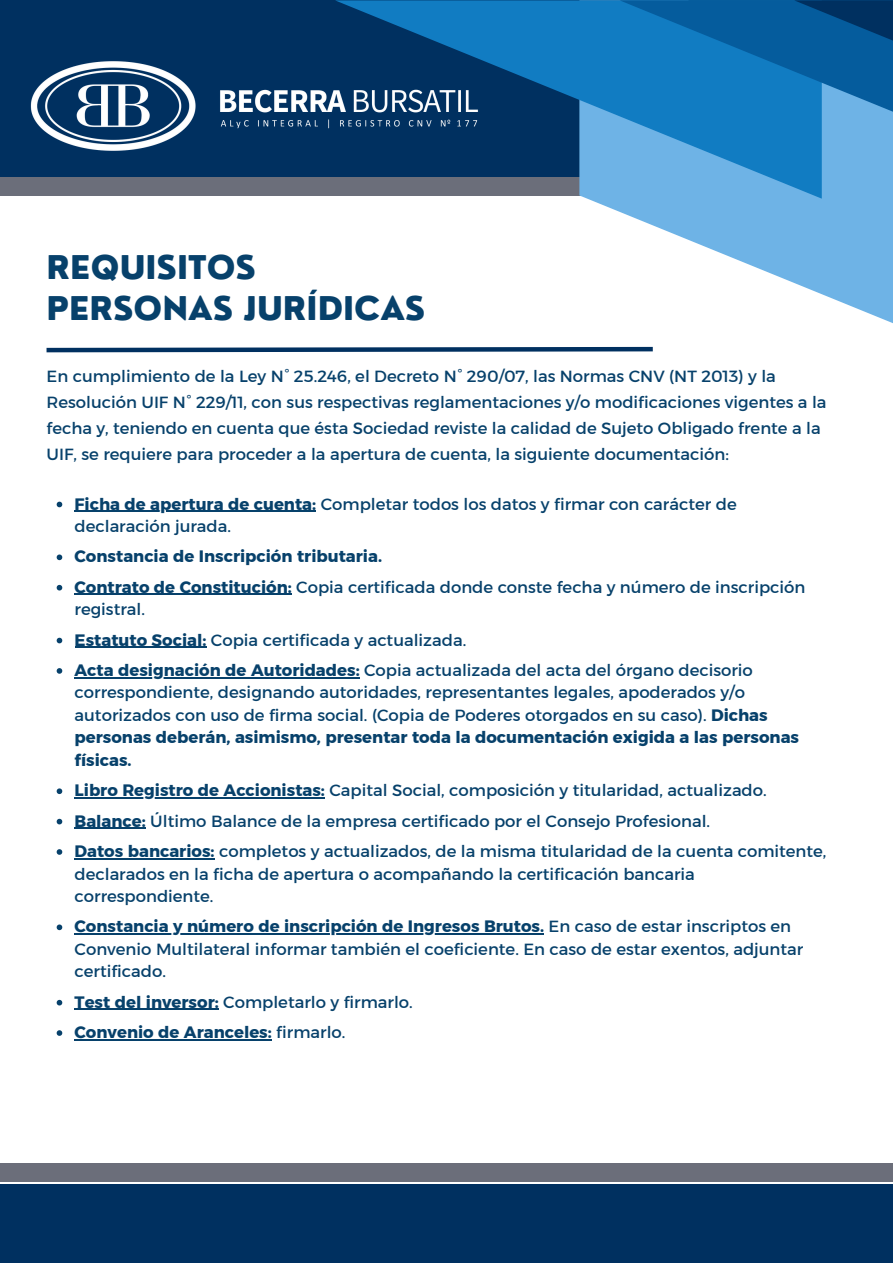
<style>
.page{position:relative;width:893px;height:1264px;background:#fff}
.page>*{position:absolute;margin:0;border:0;box-sizing:border-box;transform-origin:0 0}
.t1{font:800 31.8px "Nourd";color:#07416b}
.t2{font:16.5px/22.5px "Kief Montaser Regular";color:#07416b}
.t3{font:16.5px "Kief Montaser Bold";color:#07416b}
.s1{font-family:"Kief Montaser Bold"}
.s2{font-family:"Kief Montaser Regular"}
</style>
<div class="page">
<div style="left:0;top:0;width:892px;height:184px;background:#003060"></div>
<svg style="left:46px;top:346px;width:607px;height:7px"></svg>
<img style="left:30px;top:61px;width:305px;height:90px">
<div style="left:0;top:177px;width:892px;height:19px;background:#6b6e7a"></div>
<svg style="left:588px;top:166px;width:304px;height:157px;fill:#6eb3e6"></svg>
<svg style="left:335px;top:0;width:486px;height:199px"></svg>
<svg style="left:619px;top:0;width:273px;height:166px;background:#2281c2"></svg>
<svg style="left:794px;top:0;width:98px;height:95px"></svg>
<div style="left:0;top:1183px;width:892px;height:79px;background:#003060"></div>
<div style="left:0;top:1163px;width:892px;height:19px;background:#6b6e7a"></div>
<svg style="left:57px;top:501px;width:5px;height:6px"></svg>
<hr style="left:75px;top:510px;width:241px;height:2px;background:#07416b">
<svg style="left:57px;top:554px;width:5px;height:6px"></svg>
<svg style="left:57px;top:585px;width:5px;height:5px"></svg>
<hr style="left:75px;top:594px;width:217px;height:1px;background:#07416b">
<svg style="left:57px;top:637px;width:5px;height:6px"></svg>
<hr style="left:75px;top:646px;width:131px;height:2px;background:#07416b">
<svg style="left:57px;top:668px;width:5px;height:5px"></svg>
<hr style="left:75px;top:677px;width:284px;height:1px;background:#07416b">
<svg style="left:57px;top:788px;width:5px;height:6px"></svg>
<hr style="left:75px;top:797px;width:250px;height:1px;background:#07416b">
<svg style="left:57px;top:818px;width:5px;height:6px"></svg>
<hr style="left:75px;top:827px;width:71px;height:2px;background:#07416b">
<svg style="left:57px;top:849px;width:5px;height:5px"></svg>
<hr style="left:75px;top:858px;width:139px;height:1px;background:#07416b">
<svg style="left:57px;top:924px;width:5px;height:6px"></svg>
<hr style="left:75px;top:933px;width:469px;height:1px;background:#07416b">
<svg style="left:57px;top:999px;width:5px;height:6px"></svg>
<hr style="left:75px;top:1008px;width:144px;height:1px;background:#07416b">
<svg style="left:57px;top:1030px;width:5px;height:5px"></svg>
<hr style="left:75px;top:1039px;width:197px;height:1px;background:#07416b">
<p class="t1" style="left:47px;top:247px;width:211px">REQUISITOS</p>
<p class="t1" style="left:47px;top:288px;width:380px">PERSONAS JURÍDICAS</p>
<p class="t2" style="left:47px;top:363px;width:781px;line-height:25.8px">En cumplimiento de la Ley N° 25.246, el Decreto N° 290/07, las Normas CNV (NT 2013) y la Resolución UIF N° 229/11, con sus respectivas reglamentaciones y/o modificaciones vigentes a la fecha y, teniendo en cuenta que ésta Sociedad reviste la calidad de Sujeto Obligado frente a la UIF, se requiere para proceder a la apertura de cuenta, la siguiente documentación:</p>
<p class="t2" style="left:75px;top:492px;width:663px"><span class="s1">Ficha de apertura de cuenta:</span> Completar todos los datos y firmar con carácter de declaración jurada.</p>
<p class="t3" style="left:75px;top:546px;width:309px">Constancia de Inscripción tributaria.</p>
<p class="t2" style="left:75px;top:575px;width:732px"><span class="s1">Contrato de Constitución:</span> Copia certificada donde conste fecha y número de inscripción registral.</p>
<p class="t2" style="left:75px;top:628px;width:393px"><span class="s1">Estatuto Social:</span> Copia certificada y actualizada.</p>
<p class="t2" style="left:75px;top:658px;width:726px"><span class="s1">Acta designación de Autoridades:</span> Copia actualizada del acta del órgano decisorio correspondiente, designando autoridades, representantes legales, apoderados y/o autorizados con uso de firma social. (Copia de Poderes otorgados en su caso). <span class="s1">Dichas personas deberán, asimismo, presentar toda la documentación exigida a las personas físicas.</span></p>
<p class="t2" style="left:75px;top:779px;width:693px"><span class="s1">Libro Registro de Accionistas:</span> Capital Social, composición y titularidad, actualizado.</p>
<p class="t2" style="left:75px;top:809px;width:637px"><span class="s1">Balance:</span> Último Balance de la empresa certificado por el Consejo Profesional.</p>
<p class="t2" style="left:75px;top:839px;width:753px"><span class="s1">Datos bancarios:</span> completos y actualizados, de la misma titularidad de la cuenta comitente, declarados en la ficha de apertura o acompañando la certificación bancaria correspondiente.</p>
<p class="t2" style="left:75px;top:915px;width:730px"><span class="s1">Constancia y número de inscripción de Ingresos Brutos.</span> En caso de estar inscriptos en<br>Convenio Multilateral informar también el coeficiente. En caso de estar exentos, adjuntar certificado.</p>
<p class="t2" style="left:75px;top:990px;width:340px"><span class="s1">Test del inversor:</span> Completarlo y firmarlo.</p>
<p class="t3" style="left:75px;top:1022px;width:272px">Convenio de Aranceles: <span class="s2">firmarlo.</span></p>
</div>
